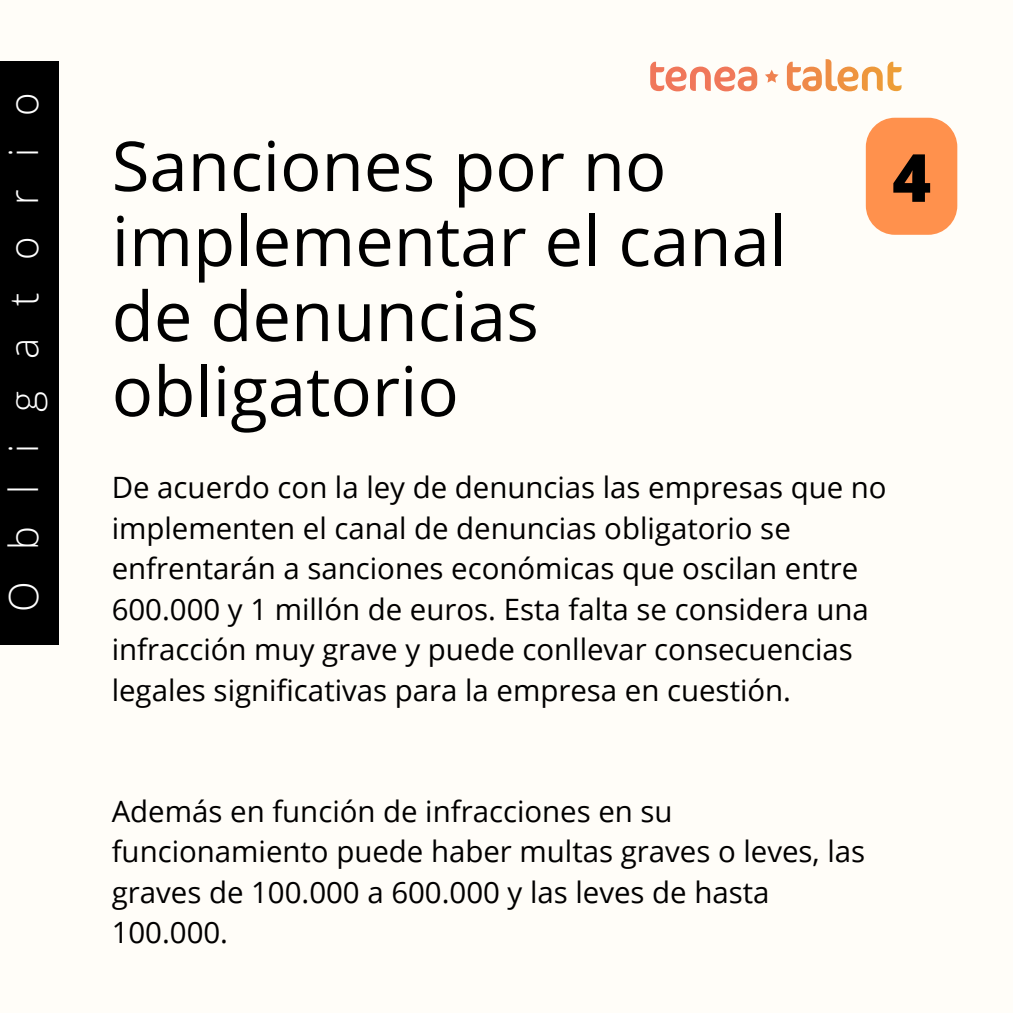
<style>
.page{position:relative;width:1013px;height:1013px;background:#fff}
.page>*{position:absolute;margin:0;border:0;box-sizing:border-box;transform-origin:0 0}
.t1{font:68.75px/75px "Open Sans";color:#000}
.t2{font:800 66.38px "Open Sans";color:#000}
.t3{font:300 40px "Open Sans";letter-spacing:.8em;color:#fff}
.t4{font:29.38px/40.4px "Open Sans";color:#000}
</style>
<div class="page">
<div style="left:0;top:0;width:1012px;height:1012px;background:#fffdf8"></div>
<svg style="left:650px;top:62px;width:107px;height:29px"></svg>
<svg style="left:787px;top:59px;width:114px;height:32px"></svg>
<svg style="left:765px;top:70px;width:13px;height:13px"></svg>
<svg style="left:865px;top:118px;width:92px;height:117px;background:#ff995a"></svg>
<div style="left:0;top:61px;width:58px;height:583px;background:#000"></div>
<h3 class="t3" style="left:-5px;top:612px;width:521px;rotate:-90deg">Obligatorio</h3>
<h1 class="t1" style="left:112px;top:127px;width:677px">Sanciones por no implementar el canal de denuncias obligatorio</h1>
<h2 class="t2" style="left:892px;top:131px;width:40px">4</h2>
<p class="t4" style="left:112px;top:466px;width:776px">De acuerdo con la ley de denuncias las empresas que no implementen el canal de denuncias obligatorio se enfrentarán a sanciones económicas que oscilan entre 600.000 y 1 millón de euros. Esta falta se considera una infracción muy grave y puede conllevar consecuencias legales significativas para la empresa en cuestión.</p>
<p class="t4" style="left:112px;top:790px;width:755px">Además en función de infracciones en su funcionamiento puede haber multas graves o leves, las graves de 100.000 a 600.000 y las leves de hasta 100.000.</p>
</div>
